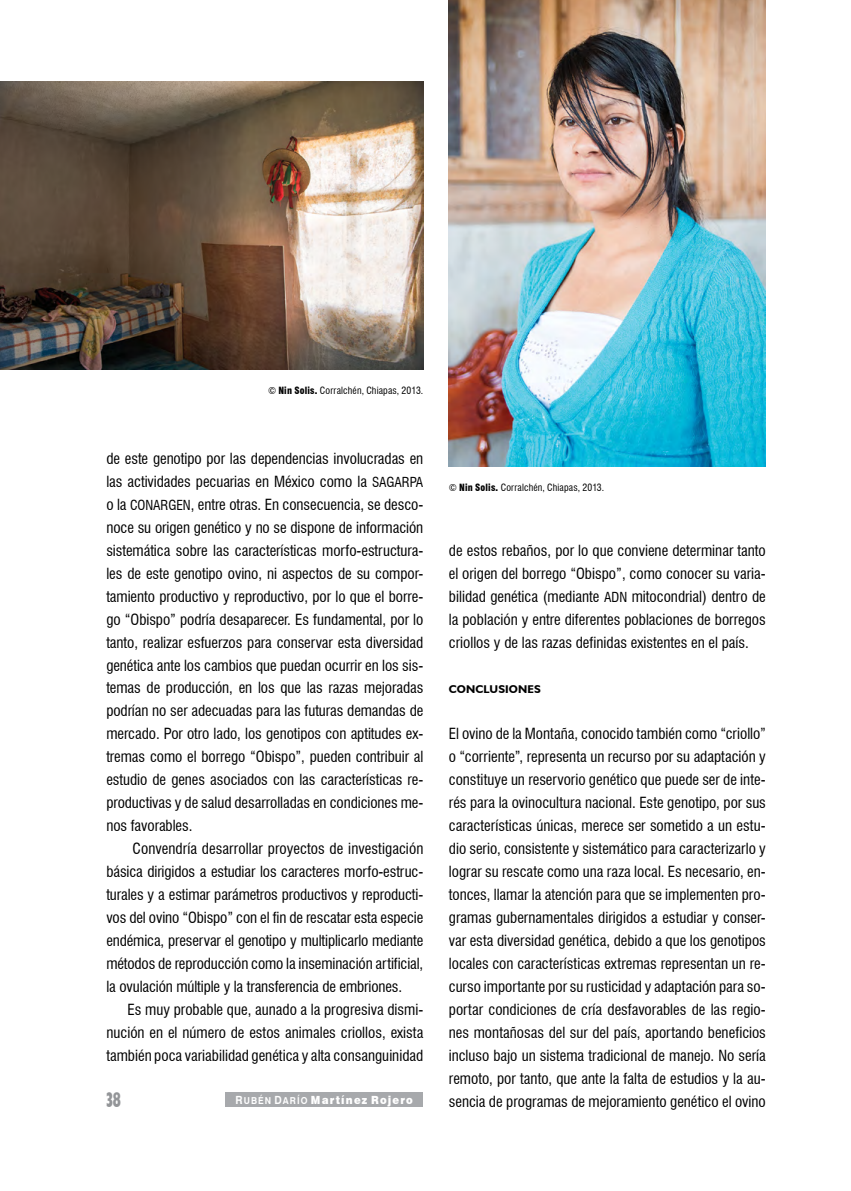
<style>
.page{position:relative;width:851px;height:1191px;background:#fff}
.page>*{position:absolute;margin:0;border:0;box-sizing:border-box;transform-origin:0 0}
.t1{font:700 condensed 21px "Humanist 521 BT Xtra";color:#939598;scale:.75 1}
.t2{font:condensed 15px/23px "Swiss 721 BT";color:#000;text-align:justify}
.t3{font:900 11.25px "Swiss 721 BT";letter-spacing:.115em;color:#fff;scale:.9 1}
.t4{font:700 11.25px "Humanist 521 BT";color:#000}
.t5{font:condensed 9.75px "Swiss 721 BT";letter-spacing:.015em;color:#000}
.t6{font:9.6px "Swiss 721 BT Bold SC850";color:#fff;scale:.9 1}
.s1{font-weight:900}
.s2{font-size:13.5px}
.s3{font-size:11.25px}
.s4{font-family:"Swiss 721 BT Bold SC850";font-weight:400}
.s5{font-family:"Swiss 721 BT Bold SC850";font-weight:400;font-size:9.6px}
</style>
<div class="page">
<div style="left:225px;top:1092px;width:198px;height:14px;background:#a7a9ac"></div>
<img style="left:0;top:82px;width:423px;height:288px">
<img style="left:449px;top:0;width:316px;height:466px">
<p class="t5" style="left:268px;top:385px;width:157px">© <span class="s1">Nin Solis.</span> Corralchén, Chiapas, 2013.</p>
<p class="t2" style="left:106px;top:447px;width:318px">de este genotipo por las dependencias involucradas en las actividades pecuarias en México como la <span class="s2">SAGARPA </span>o la <span class="s2">CONARGEN</span>, entre otras. En consecuencia, se desco&shy;noce su origen genético y no se dispone de información sistemática sobre las características morfo-estructura&shy;les de este genotipo ovino, ni aspectos de su compor&shy;tamiento productivo y reproductivo, por lo que el borre&shy;go “Obispo” podría desaparecer. Es fundamental, por lo tanto, realizar esfuerzos para conservar esta diversidad genética ante los cambios que puedan ocurrir en los sis&shy;temas de producción, en los que las razas mejoradas podrían no ser adecuadas para las futuras demandas de mercado. Por otro lado, los genotipos con aptitudes ex&shy;tremas como el borrego “Obispo”, pueden contribuir al estudio de genes asociados con las características re&shy;productivas y de salud desarrolladas en condiciones me&shy;nos favorables.</p>
<p class="t2" style="left:106px;top:837px;width:318px;text-indent:26px">Convendría desarrollar proyectos de investigación básica dirigidos a estudiar los caracteres morfo-estruc&shy;turales y a estimar parámetros productivos y reproducti&shy;vos del ovino “Obispo” con el fin de rescatar esta especie endémica, preservar el genotipo y multiplicarlo mediante métodos de reproducción como la inseminación artificial, la ovulación múltiple y la transferencia de embriones.</p>
<p class="t2" style="left:106px;top:998px;width:318px;text-indent:21px">Es muy probable que, aunado a la progresiva dismi&shy;nución en el número de estos animales criollos, exista también poca variabilidad genética y alta consanguinidad</p>
<p class="t5" style="left:449px;top:481px;width:157px">© <span class="s1">Nin Solis.</span> Corralchén, Chiapas, 2013.</p>
<p class="t2" style="left:449px;top:539px;width:318px">de estos rebaños, por lo que conviene determinar tanto el origen del borrego “Obispo”, como conocer su varia&shy;bilidad genética (mediante <span class="s2">ADN</span> mitocondrial) dentro de la población y entre diferentes poblaciones de borregos criollos y de las razas definidas existentes en el país.</p>
<p class="t4" style="left:449px;top:682px;width:17px">CONCLUSIONES</p>
<p class="t2" style="left:449px;top:722px;width:318px">El ovino de la Montaña, conocido también como “criollo” o “corriente”, representa un recurso por su adaptación y constituye un reservorio genético que puede ser de inte&shy;rés para la ovinocultura nacional. Este genotipo, por sus características únicas, merece ser sometido a un estu&shy;dio serio, consistente y sistemático para caracterizarlo y lograr su rescate como una raza local. Es necesario, en&shy;tonces, llamar la atención para que se implementen pro&shy;gramas gubernamentales dirigidos a estudiar y conser&shy;var esta diversidad genética, debido a que los genotipos locales con características extremas representan un re&shy;curso importante por su rusticidad y adaptación para so&shy;portar condiciones de cría desfavorables de las regio&shy;nes montañosas del sur del país, aportando beneficios incluso bajo un sistema tradicional de manejo. No sería remoto, por tanto, que ante la falta de estudios y la au-</p>
<h1 class="t1" style="left:106px;top:1086px;width:21px">38</h1>
<p class="t6" style="left:235px;top:1093px;width:41px"><span class="s3">R</span>UBÉN</p>
<p class="t2" style="left:449px;top:1089px;width:318px">sencia de programas de mejoramiento genético el ovino</p>
<p class="t3" style="left:274px;top:1092px;width:155px"><span class="s4">D</span><span class="s5">ARÍO</span> Martínez Rojero</p>
</div>
